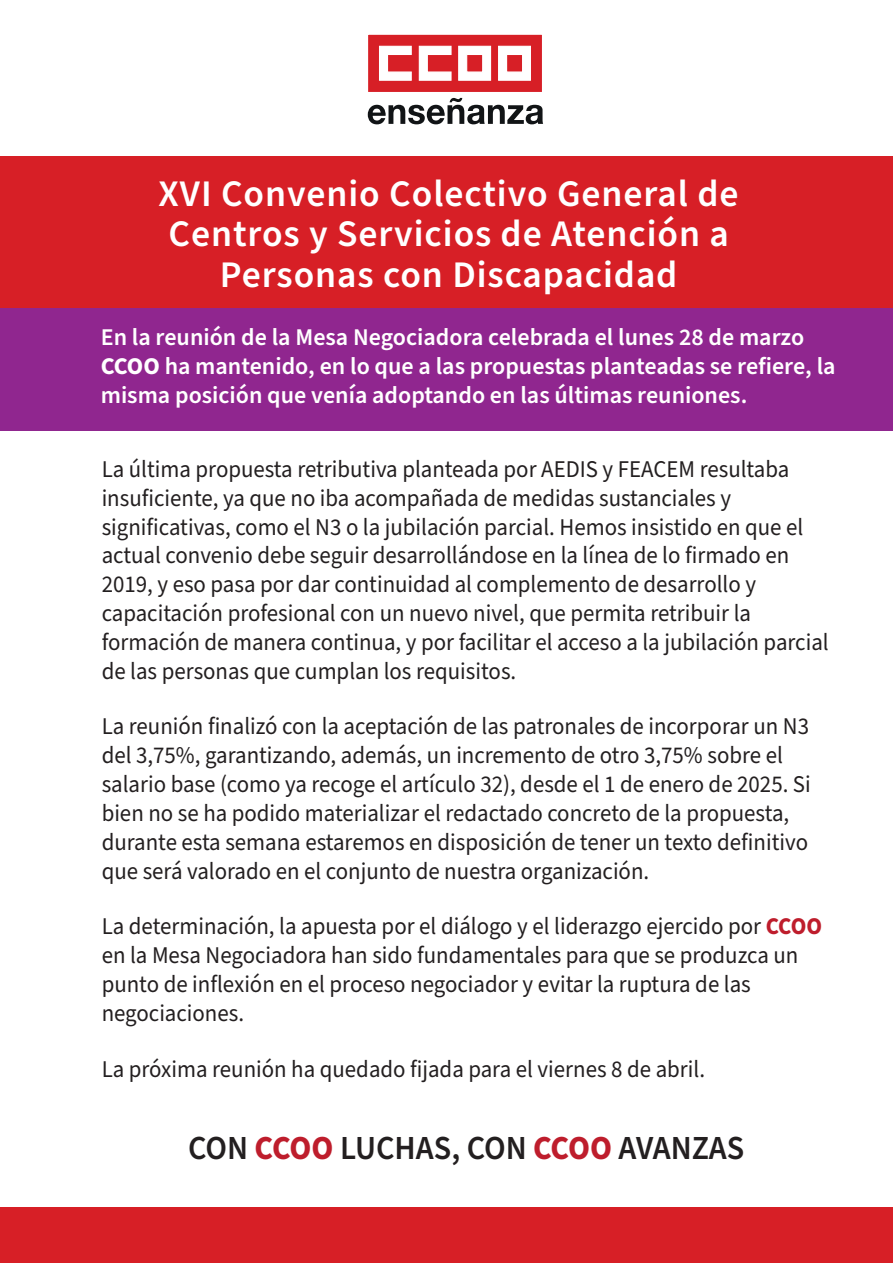
<style>
.page{position:relative;width:893px;height:1263px;background:#fff}
.page>*{position:absolute;margin:0;border:0;box-sizing:border-box;transform-origin:0 0}
.t1{font:600 37.5px/40.5px "Source Sans Pro";letter-spacing:.025em;color:#fff;text-align:center}
.t2{font:600 33.6px "Source Sans Pro";color:#231f20;scale:.95 1}
.t3{font:24px/28.8px "Source Sans Pro";color:#231f20;scale:.95 1}
.t4{font:600 24px/28.8px "Source Sans Pro";color:#fff}
.s1{font-weight:700}
.s2{font-weight:700;color:#be1d2c}
</style>
<div class="page">
<div style="left:0;top:156px;width:893px;height:154px;background:#d71f26"></div>
<div style="left:0;top:308px;width:893px;height:123px;background:#90268f"></div>
<div style="left:366px;top:32px;width:178px;height:62px;background:#d71f26;border:2px solid #fff"></div>
<svg style="left:379px;top:45px;width:33px;height:36px"></svg>
<svg style="left:418px;top:45px;width:34px;height:36px"></svg>
<svg style="left:458px;top:45px;width:73px;height:36px"></svg>
<svg style="left:368px;top:98px;width:175px;height:26px"></svg>
<div style="left:0;top:1207px;width:893px;height:56px;background:#d71f26"></div>
<h1 class="t1" style="left:159px;top:174px;width:582px">XVI Convenio Colectivo General de<br>Centros y Servicios de Atención a<br>Personas con Discapacidad</h1>
<p class="t4" style="left:101px;top:324px;width:736px">En la reunión de la Mesa Negociadora celebrada el lunes 28 de marzo<br><span class="s1">CCOO</span> ha mantenido, en lo que a las propuestas planteadas se refiere, la misma posición que venía adoptando en las últimas reuniones.</p>
<p class="t3" style="left:102px;top:455px;width:767px">La última propuesta retributiva planteada por AEDIS y FEACEM resultaba insuficiente, ya que no iba acompañada de medidas sustanciales y significativas, como el N3 o la jubilación parcial. Hemos insistido en que el actual convenio debe seguir desarrollándose en la línea de lo firmado en 2019, y eso pasa por dar continuidad al complemento de desarrollo y capacitación profesional con un nuevo nivel, que permita retribuir la formación de manera continua, y por facilitar el acceso a la jubilación parcial de las personas que cumplan los requisitos.</p>
<p class="t3" style="left:102px;top:713px;width:748px">La reunión finalizó con la aceptación de las patronales de incorporar un N3 del 3,75%, garantizando, además, un incremento de otro 3,75% sobre el salario base (como ya recoge el artículo 32), desde el 1 de enero de 2025. Si bien no se ha podido materializar el redactado concreto de la propuesta, durante esta semana estaremos en disposición de tener un texto definitivo que será valorado en el conjunto de nuestra organización.</p>
<p class="t3" style="left:102px;top:913px;width:760px">La determinación, la apuesta por el diálogo y el liderazgo ejercido por <span class="s2">CCOO </span>en la Mesa Negociadora han sido fundamentales para que se produzca un punto de inflexión en el proceso negociador y evitar la ruptura de las negociaciones.</p>
<p class="t3" style="left:102px;top:1055px;width:637px">La próxima reunión ha quedado fijada para el viernes 8 de abril.</p>
<h2 class="t2" style="left:188px;top:1125px;width:587px">CON <span class="s2">CCOO</span> LUCHAS, CON <span class="s2">CCOO</span> AVANZAS</h2>
</div>
